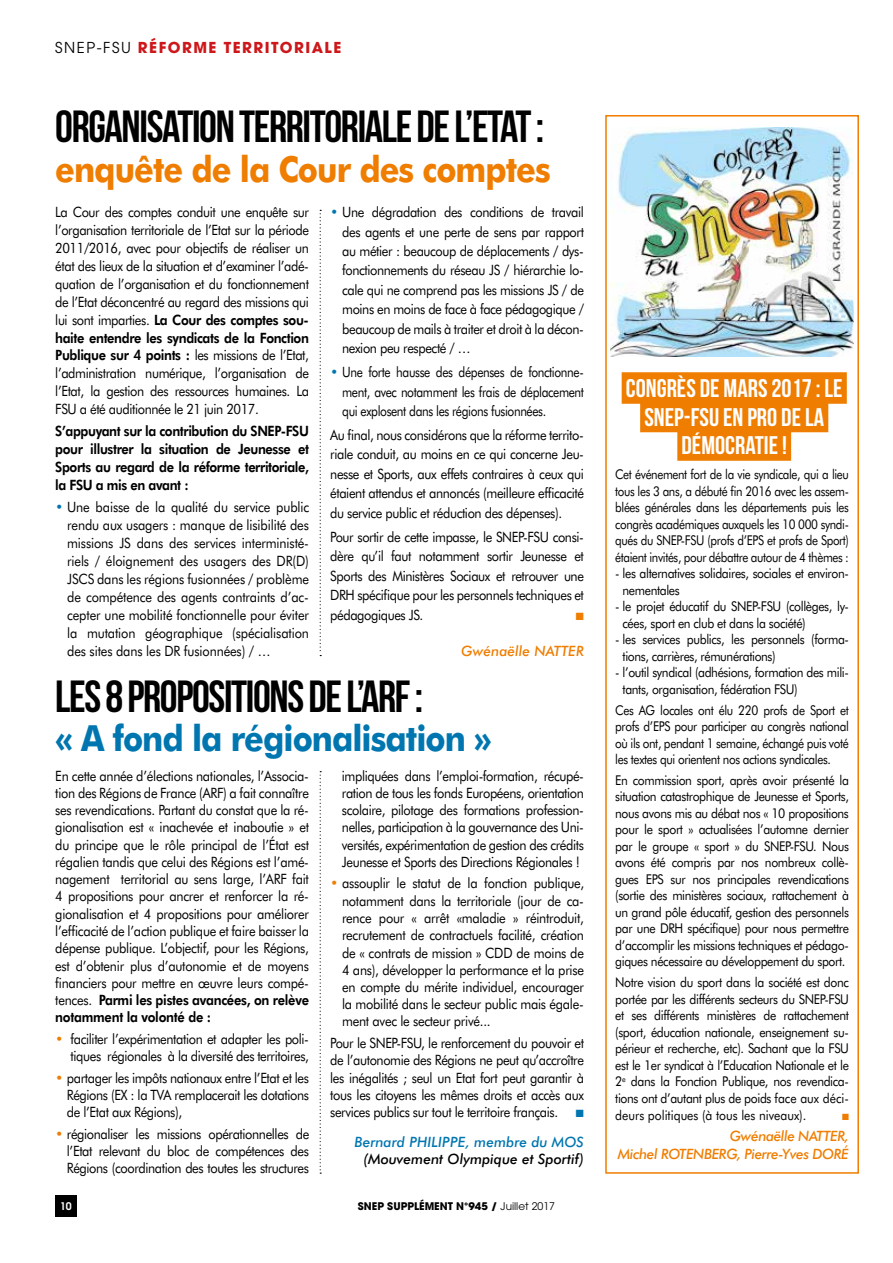
<style>
.page{position:relative;width:893px;height:1263px;background:#fff}
.page>*{position:absolute;margin:0;border:0;box-sizing:border-box;transform-origin:0 0}
.t1{font:45px "Bebas Neue";letter-spacing:-.03em;color:#000}
.t2{font:700 36px "Futura BT";letter-spacing:-.03em;color:#ef7d00;scale:.9 1}
.t3{font:700 36px "Futura BT";letter-spacing:-.03em;color:#0076b0;scale:.9 1}
.t4{font:25.5px/28.5px "Bebas Neue";color:#fff;text-align:center}
.t5{font:700 15px "Avant Garde";letter-spacing:.1em;color:#cd171a}
.t6{font:14.25px/17.2px "Futura BT";letter-spacing:-.03em;color:#000;text-align:justify;scale:.9 1}
.t7{font:800 14.25px/18px "Futura BT";letter-spacing:-.03em;color:#000;text-align:justify;scale:.9 1}
.t8{font:14.25px/19.5px "Futura BT";letter-spacing:-.03em;color:#000;text-align:justify;scale:.84 1}
.t9{font:italic 500 14.25px/17.2px "Futura BT";letter-spacing:-.03em;color:#ef7d00;text-align:right}
.t10{font:italic 500 14.25px "Futura BT";color:#000}
.t11{font:italic 500 14.25px "Futura BT";color:#0076b0}
.t12{font:italic 500 14.25px "Futura BT";color:#ef7d00}
.t13{font:13.5px/16.5px "Futura BT";letter-spacing:-.03em;color:#000;scale:.9 1}
.t14{font:13.5px/16.5px "Futura BT";letter-spacing:-.03em;color:#000;text-align:justify;scale:.86 1}
.t15{font:13.5px/16.5px "Futura BT";letter-spacing:-.03em;color:#000;text-align:justify;scale:.87 1}
.t16{font:700 10.5px "Avant Garde";color:#000}
.t17{font:600 10.5px "Avant Garde";color:#fff}
.t18{font:10.5px "Zapf Dingbats ITC";color:#ef7d00}
.t19{font:10.5px "Zapf Dingbats ITC";color:#0076b0}
.t20{font:9px "Zapf Dingbats ITC";color:#ef7d00}
.s1{font-weight:400;color:#000}
.s2{font-weight:800}
.s3{color:#0076b0}
.s4{color:#ef7d00}
.s5{font-weight:400}
</style>
<div class="page">
<div style="left:55px;top:1195px;width:22px;height:21px;background:#000"></div>
<svg style="left:320px;top:210px;width:1px;height:446px"></svg>
<svg style="left:320px;top:771px;width:1px;height:403px"></svg>
<div style="left:622px;top:372px;width:225px;height:32px;background:#ef7d00"></div>
<div style="left:640px;top:401px;width:188px;height:31px;background:#ef7d00"></div>
<div style="left:677px;top:429px;width:114px;height:32px;background:#ef7d00"></div>
<div style="left:605px;top:115px;width:254px;height:1059px;border:2px solid #ef7d00"></div>
<img style="left:611px;top:128px;width:242px;height:229px">
<p class="t5" style="left:55px;top:38px;width:288px"><span class="s1">SNEP-FSU</span> RÉFORME TERRITORIALE</p>
<h1 class="t1" style="left:55px;top:102px;width:490px">ORGANISATION TERRITORIALE DE L’ETAT :</h1>
<h2 class="t2" style="left:55px;top:147px;width:552px">enquête de la Cour des comptes</h2>
<p class="t6" style="left:55px;top:203px;width:283px;line-height:18px">La Cour des comptes conduit une enquête sur l’organisation territoriale de l’Etat sur la période 2011/2016, avec pour objectifs de réaliser un état des lieux de la situation et d’examiner l’adé&shy;quation de l’organisation et du fonctionnement de l’Etat déconcentré au regard des missions qui lui sont imparties. <span class="s2">La Cour des comptes sou&shy;haite entendre les syndicats de la Fonction Publique sur 4 points :</span> les missions de l’Etat, l’administration numérique, l’organisation de l’Etat, la gestion des ressources humaines. La FSU a été auditionnée le 21 juin 2017.</p>
<p class="t7" style="left:55px;top:422px;width:283px">S’appuyant sur la contribution du SNEP-FSU pour illustrer la situation de Jeunesse et Sports au regard de la réforme territoriale, la FSU a mis en avant :</p>
<p class="t6" style="left:67px;top:498px;width:270px;line-height:18px;text-indent:-12px"><span class="s3">•</span> Une baisse de la qualité du service public rendu aux usagers : manque de lisibilité des missions JS dans des services interministé&shy;riels / éloignement des usagers des DR(D)<br>JSCS dans les régions fusionnées / problème de compétence des agents contraints d’ac&shy;cepter une mobilité fonctionnelle pour éviter la mutation géographique (spécialisation des sites dans les DR fusionnées) / …</p>
<p class="t6" style="left:342px;top:202px;width:270px;line-height:19.5px;text-indent:-12px"><span class="s3">•</span> Une dégradation des conditions de travail des agents et une perte de sens par rapport au métier : beaucoup de déplacements / dys&shy;fonctionnements du réseau JS / hiérarchie lo&shy;cale qui ne comprend pas les missions JS / de moins en moins de face à face pédagogique / beaucoup de mails à traiter et droit à la décon&shy;nexion peu respecté / …</p>
<p class="t8" style="left:342px;top:362px;width:289px;text-indent:-12px"><span class="s3">•</span> Une forte hausse des dépenses de fonctionne&shy;ment, avec notamment les frais de déplacement qui explosent dans les régions fusionnées.</p>
<p class="t6" style="left:330px;top:425px;width:283px;line-height:19.5px">Au final, nous considérons que la réforme territo&shy;riale conduit, au moins en ce qui concerne Jeu&shy;nesse et Sports, aux effets contraires à ceux qui étaient attendus et annoncés (meilleure efficacité du service public et réduction des dépenses).</p>
<p class="t6" style="left:330px;top:527px;width:283px;line-height:19.5px">Pour sortir de cette impasse, le SNEP-FSU consi&shy;dère qu’il faut notamment sortir Jeunesse et Sports des Ministères Sociaux et retrouver une DRH spécifique pour les personnels techniques et pédagogiques JS.</p>
<p class="t18" style="left:576px;top:611px;width:9px">■</p>
<p class="t12" style="left:461px;top:642px;width:124px">Gwénaëlle NATTER</p>
<h1 class="t1" style="left:55px;top:671px;width:369px">LES 8 PROPOSITIONS DE L’ARF :</h1>
<h2 class="t3" style="left:55px;top:716px;width:486px">« A fond la régionalisation »</h2>
<p class="t6" style="left:55px;top:767px;width:283px">En cette année d’élections nationales, l’Associa&shy;tion des Régions de France (ARF) a fait connaître ses revendications. Partant du constat que la ré&shy;gionalisation est « inachevée et inaboutie » et du principe que le rôle principal de l’État est régalien tandis que celui des Régions est l’amé&shy;nagement territorial au sens large, l’ARF fait 4 propositions pour ancrer et renforcer la ré&shy;gionalisation et 4 propositions pour améliorer l’efficacité de l’action publique et faire baisser la dépense publique. L’objectif, pour les Régions, est d’obtenir plus d’autonomie et de moyens financiers pour mettre en œuvre leurs compé&shy;tences. <span class="s2">Parmi les pistes avancées, on relève notamment la volonté de :</span></p>
<p class="t6" style="left:55px;top:1030px;width:283px;text-align:right"><span class="s4">•</span> faciliter l’expérimentation et adapter les poli&shy;tiques régionales à la diversité des territoires,</p>
<p class="t6" style="left:67px;top:1069px;width:270px;text-indent:-12px"><span class="s4">•</span> partager les impôts nationaux entre l’Etat et les Régions (EX : la TVA remplacerait les dotations de l’Etat aux Régions),</p>
<p class="t6" style="left:67px;top:1125px;width:271px;text-indent:-12px"><span class="s4">•</span> régionaliser les missions opérationnelles de l’Etat relevant du bloc de compétences des Régions (coordination des toutes les structures</p>
<p class="t6" style="left:342px;top:767px;width:270px">impliquées dans l’emploi-formation, récupé&shy;ration de tous les fonds Européens, orientation scolaire, pilotage des formations profession&shy;nelles, participation à la gouvernance des Uni&shy;versités, expérimentation de gestion des crédits Jeunesse et Sports des Directions Régionales !</p>
<p class="t6" style="left:342px;top:875px;width:271px;text-indent:-12px"><span class="s4">•</span> assouplir le statut de la fonction publique, notamment dans la territoriale (jour de ca&shy;rence pour « arrêt «maladie » réintroduit, recrutement de contractuels facilité, création de « contrats de mission » CDD de moins de 4 ans), développer la performance et la prise en compte du mérite individuel, encourager la mobilité dans le secteur public mais égale&shy;ment avec le secteur privé...</p>
<p class="t6" style="left:330px;top:1034px;width:283px">Pour le SNEP-FSU, le renforcement du pouvoir et de l’autonomie des Régions ne peut qu’accroître les inégalités ; seul un Etat fort peut garantir à tous les citoyens les mêmes droits et accès aux services publics sur tout le territoire français.</p>
<p class="t19" style="left:576px;top:1108px;width:9px">■</p>
<p class="t11" style="left:354px;top:1133px;width:231px">Bernard PHILIPPE, membre du MOS</p>
<p class="t10" style="left:363px;top:1150px;width:222px">(Mouvement Olympique et Sportif)</p>
<p class="t17" style="left:60px;top:1199px;width:13px">10</p>
<p class="t16" style="left:358px;top:1199px;width:199px">SNEP SUPPLÉMENT N°945 / <span class="s5">Juillet 2017</span></p>
<h3 class="t4" style="left:626px;top:374px;width:218px">CONGRÈS DE MARS 2017 : LE<br>SNEP-FSU EN PRO DE LA<br>DÉMOCRATIE !</h3>
<p class="t14" style="left:615px;top:466px;width:273px">Cet événement fort de la vie syndicale, qui a lieu tous les 3 ans, a débuté fin 2016 avec les assem&shy;blées générales dans les départements puis les congrès académiques auxquels les 10 000 syndi&shy;qués du SNEP-FSU (profs d’EPS et profs de Sport) étaient invités, pour débattre autour de 4 thèmes :</p>
<p class="t13" style="left:623px;top:565px;width:253px;text-indent:-7px">- les alternatives solidaires, sociales et environ&shy;nementales</p>
<p class="t13" style="left:623px;top:598px;width:253px;text-indent:-7px">- le projet éducatif du SNEP-FSU (collèges, ly&shy;cées, sport en club et dans la société)</p>
<p class="t13" style="left:623px;top:631px;width:253px;text-indent:-7px">- les services publics, les personnels (forma&shy;tions, carrières, rémunérations)</p>
<p class="t13" style="left:623px;top:664px;width:253px;text-indent:-7px">- l’outil syndical (adhésions, formation des mili&shy;tants, organisation, fédération FSU)</p>
<p class="t15" style="left:615px;top:701px;width:270px">Ces AG locales ont élu 220 profs de Sport et profs d’EPS pour participer au congrès national où ils ont, pendant 1 semaine, échangé puis voté les textes qui orientent nos actions syndicales.</p>
<p class="t13" style="left:615px;top:772px;width:261px;text-align:justify">En commission sport, après avoir présenté la situation catastrophique de Jeunesse et Sports, nous avons mis au débat nos « 10 propositions pour le sport » actualisées l’automne dernier par le groupe « sport » du SNEP-FSU. Nous avons été compris par nos nombreux collè&shy;gues EPS sur nos principales revendications (sortie des ministères sociaux, rattachement à un grand pôle éducatif, gestion des personnels par une DRH spécifique) pour nous permettre d’accomplir les missions techniques et pédago&shy;giques nécessaire au développement du sport.</p>
<p class="t13" style="left:615px;top:974px;width:261px;text-align:justify">Notre vision du sport dans la société est donc portée par les différents secteurs du SNEP-FSU et ses différents ministères de rattachement (sport, éducation nationale, enseignement su&shy;périeur et recherche, etc). Sachant que la FSU est le 1er syndicat à l’Education Nationale et le 2<sup>e</sup> dans la Fonction Publique, nos revendica&shy;tions ont d’autant plus de poids face aux déci&shy;deurs politiques (à tous les niveaux).</p>
<p class="t20" style="left:842px;top:1113px;width:8px">■</p>
<p class="t9" style="left:618px;top:1128px;width:233px">Gwénaëlle NATTER,<br>Michel ROTENBERG, Pierre-Yves DORÉ</p>
</div>
